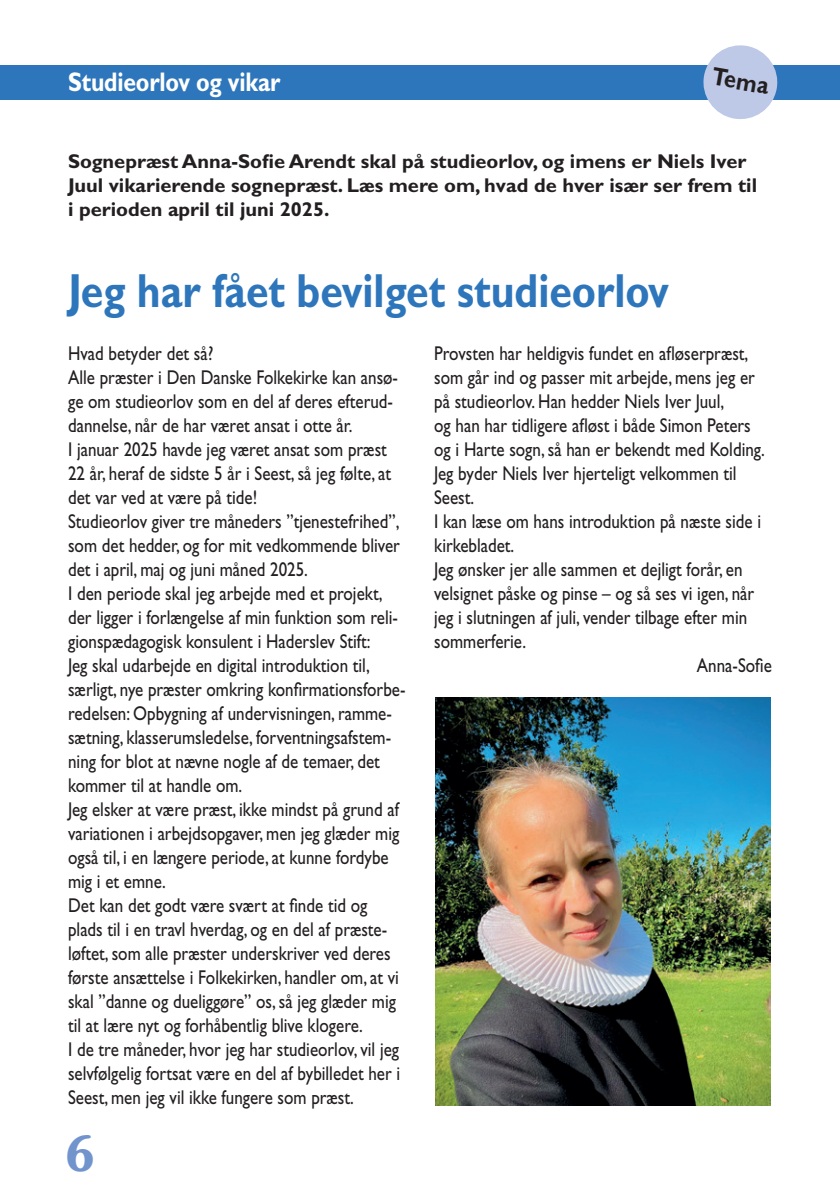
<style>
.page{position:relative;width:840px;height:1191px;background:#fff}
.page>*{position:absolute;margin:0;border:0;box-sizing:border-box;transform-origin:0 0}
.t1{font:700 48px "Gill Sans Std";color:#2e76bc;scale:.85 1}
.t2{font:600 48px "Souvenir Std";color:#7294cc;scale:.9 1}
.t3{font:700 27px "Gill Sans Std";letter-spacing:-.01em;color:#fff;scale:.85 1}
.t4{font:700 25.4px "Gill Sans Std";color:#231f20;scale:.85 1}
.t5{font:20px/24px "Gill Sans Std";color:#231f20;scale:.85 1}
.t6{font:700 20px/24px "Gill Sans Std";color:#231f20}
</style>
<div class="page">
<img style="left:435px;top:697px;width:334px;height:409px">
<div style="left:0;top:65px;width:839px;height:34px;background:#2e76bc"></div>
<svg style="left:700px;top:45px;width:79px;height:74px"></svg>
<h2 class="t3" style="left:68px;top:66px;width:251px">Studieorlov og vikar</h2>
<p class="t4" style="left:714px;top:61px;width:69px;rotate:10deg">Tema</p>
<p class="t6" style="left:68px;top:149px;width:690px">Sognepræst Anna-Sofie Arendt skal på studieorlov, og imens er Niels Iver<br>Juul vikarierende sognepræst. Læs mere om, hvad de hver især ser frem til i perioden april til juni 2025.</p>
<h1 class="t1" style="left:68px;top:262px;width:708px">Jeg har fået bevilget studieorlov</h1>
<p class="t5" style="left:68px;top:341px;width:398px">Hvad betyder det så?<br>Alle præster i Den Danske Folkekirke kan ansø&shy;ge om studieorlov som en del af deres efterud&shy;dannelse, når de har været ansat i otte år.<br>I januar 2025 havde jeg været ansat som præst 22 år, heraf de sidste 5 år i Seest, så jeg følte, at det var ved at være på tide!<br>Studieorlov giver tre måneders ”tjenestefrihed”, som det hedder, og for mit vedkommende bliver det i april, maj og juni måned 2025.<br>I den periode skal jeg arbejde med et projekt, der ligger i forlængelse af min funktion som reli&shy;gionspædagogisk konsulent i Haderslev Stift:<br>Jeg skal udarbejde en digital introduktion til, særligt, nye præster omkring konfirmationsforbe&shy;redelsen: Opbygning af undervisningen, ramme&shy;sætning, klasserumsledelse, forventningsafstem&shy;ning for blot at nævne nogle af de temaer, det kommer til at handle om.<br>Jeg elsker at være præst, ikke mindst på grund af variationen i arbejdsopgaver, men jeg glæder mig også til, i en længere periode, at kunne fordybe mig i et emne.<br>Det kan det godt være svært at finde tid og plads til i en travl hverdag, og en del af præste&shy;løftet, som alle præster underskriver ved deres første ansættelse i Folkekirken, handler om, at vi skal ”danne og dueliggøre” os, så jeg glæder mig til at lære nyt og forhåbentlig blive klogere.<br>I de tre måneder, hvor jeg har studieorlov, vil jeg selvfølgelig fortsat være en del af bybilledet her i Seest, men jeg vil ikke fungere som præst.</p>
<h1 class="t2" style="left:65px;top:1123px;width:34px">6</h1>
<p class="t5" style="left:434px;top:341px;width:371px">Provsten har heldigvis fundet en afløserpræst,</p>
<p class="t5" style="left:434px;top:365px;width:378px">som går ind og passer mit arbejde, mens jeg er</p>
<p class="t5" style="left:434px;top:389px;width:342px">på studieorlov. Han hedder Niels Iver Juul,</p>
<p class="t5" style="left:434px;top:413px;width:374px">og han har tidligere afløst i både Simon Peters</p>
<p class="t5" style="left:434px;top:437px;width:390px">og i Harte sogn, så han er bekendt med Kolding.</p>
<p class="t5" style="left:434px;top:461px;width:357px">Jeg byder Niels Iver hjerteligt velkommen til</p>
<p class="t5" style="left:434px;top:485px;width:49px">Seest.</p>
<p class="t5" style="left:434px;top:509px;width:386px">I kan læse om hans introduktion på næste side i</p>
<p class="t5" style="left:434px;top:533px;width:96px">kirkebladet.</p>
<p class="t5" style="left:434px;top:557px;width:364px">Jeg ønsker jer alle sammen et dejligt forår, en</p>
<p class="t5" style="left:434px;top:581px;width:378px">velsignet påske og pinse – og så ses vi igen, når</p>
<p class="t5" style="left:434px;top:605px;width:369px">jeg i slutningen af juli, vender tilbage efter min</p>
<p class="t5" style="left:434px;top:629px;width:110px">sommerferie.</p>
<p class="t5" style="left:696px;top:653px;width:90px">Anna-Sofie</p>
</div>
